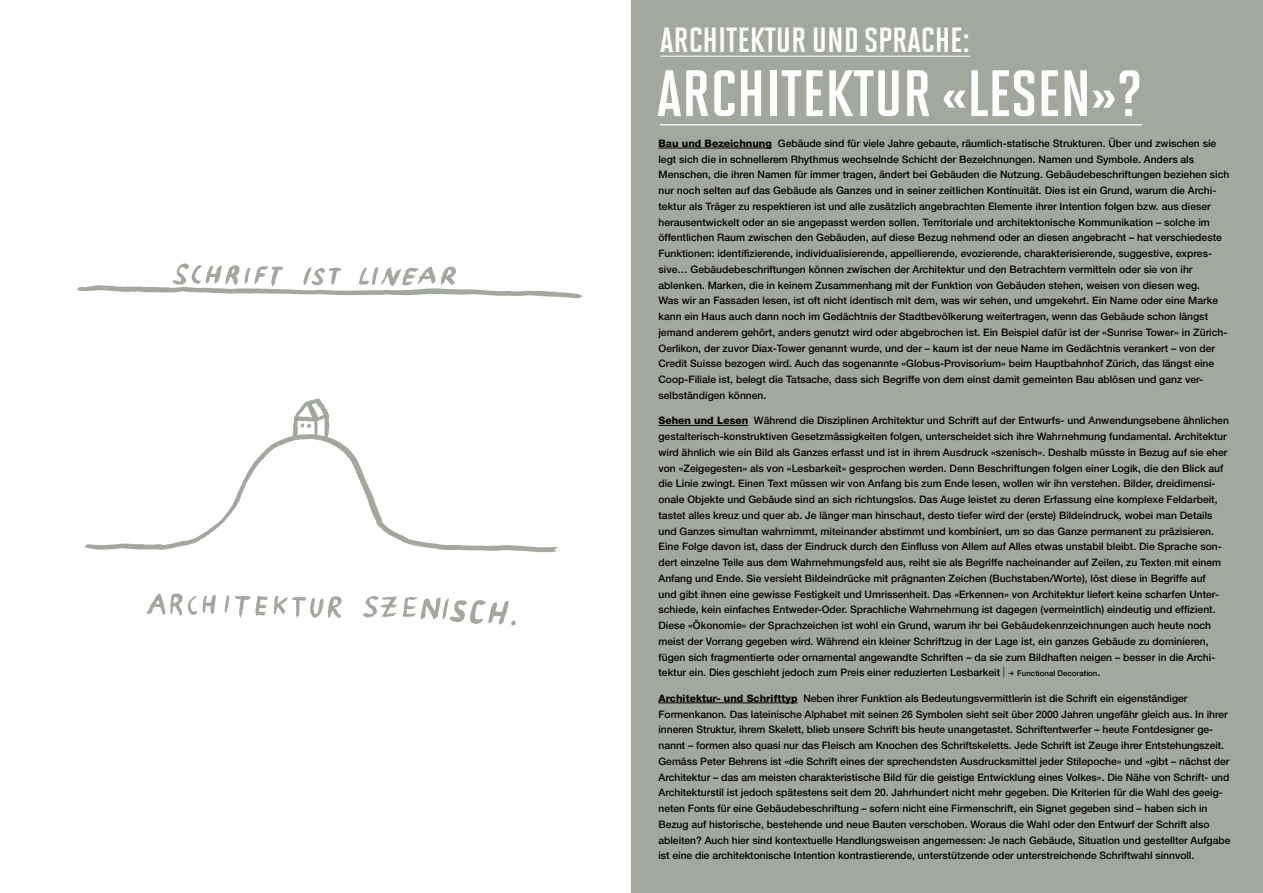
<style>
.page{position:relative;width:1263px;height:893px;background:#fff}
.page>*{position:absolute;margin:0;border:0;box-sizing:border-box;transform-origin:0 0}
.t1{font:700 65.4px "Solano Gothic MVB Std";color:#fff}
.t2{font:700 34.88px "Solano Gothic MVB Std";color:#fff}
.t3{font:500 10.35px/15.8px "Helvetica Neue";color:#000}
.s1{font-weight:800}
.s2{font-weight:300}
.s3{font-size:7.88px}
</style>
<div class="page">
<div style="left:631px;top:0;width:632px;height:893px;background:#a3a89f"></div>
<hr style="left:660px;top:56px;width:310px;height:1px;background:#fff">
<hr style="left:660px;top:124px;width:482px;height:1px;background:#fff">
<hr style="left:658px;top:148px;width:114px;height:1px;background:#000">
<hr style="left:658px;top:425px;width:90px;height:1px;background:#000">
<hr style="left:658px;top:703px;width:140px;height:1px;background:#000">
<img style="left:77px;top:263px;width:506px;height:363px">
<h2 class="t2" style="left:660px;top:20px;width:311px">ARCHITEKTUR UND SPRACHE:</h2>
<h1 class="t1" style="left:657px;top:57px;width:487px">ARCHITEKTUR «LESEN»?</h1>
<p class="t3" style="left:658px;top:135px;width:572px"><span class="s1">Bau und Bezeichnung</span> Gebäude sind für viele Jahre gebaute, räumlich-statische Strukturen. Über und zwischen sie legt sich die in schnellerem Rhythmus wechselnde Schicht der Bezeichnungen. Namen und Symbole. Anders als Menschen, die ihren Namen für immer tragen, ändert bei Gebäuden die Nutzung. Gebäudebeschriftungen beziehen sich nur noch selten auf das Gebäude als Ganzes und in seiner zeitlichen Kontinuität. Dies ist ein Grund, warum die Archi&shy;tektur als Träger zu respektieren ist und alle zusätzlich angebrachten Elemente ihrer Intention folgen bzw. aus dieser herausentwickelt oder an sie angepasst werden sollen. Territoriale und architektonische Kommunikation – solche im öffentlichen Raum zwischen den Gebäuden, auf diese Bezug nehmend oder an diesen angebracht – hat verschiedeste Funktionen: identifizierende, individualisierende, appellierende, evozierende, charakterisierende, suggestive, expres&shy;sive… Gebäudebeschriftungen können zwischen der Architektur und den Betrachtern vermitteln oder sie von ihr ablenken. Marken, die in keinem Zusammenhang mit der Funktion von Gebäuden stehen, weisen von diesen weg.<br>Was wir an Fassaden lesen, ist oft nicht identisch mit dem, was wir sehen, und umgekehrt. Ein Name oder eine Marke kann ein Haus auch dann noch im Gedächtnis der Stadtbevölkerung weitertragen, wenn das Gebäude schon längst jemand anderem gehört, anders genutzt wird oder abgebrochen ist. Ein Beispiel dafür ist der «Sunrise Tower» in Zürich-Oerlikon, der zuvor Diax-Tower genannt wurde, und der – kaum ist der neue Name im Gedächtnis verankert – von der Credit Suisse bezogen wird. Auch das sogenannte «Globus-Provisorium» beim Hauptbahnhof Zürich, das längst eine Coop-Filiale ist, belegt die Tatsache, dass sich Begriffe von dem einst damit gemeinten Bau ablösen und ganz ver&shy;selbständigen können.</p>
<p class="t3" style="left:658px;top:413px;width:572px"><span class="s1">Sehen und Lesen</span> Während die Disziplinen Architektur und Schrift auf der Entwurfs- und Anwendungsebene ähnlichen gestalterisch-konstruktiven Gesetzmässigkeiten folgen, unterscheidet sich ihre Wahrnehmung fundamental. Architektur wird ähnlich wie ein Bild als Ganzes erfasst und ist in ihrem Ausdruck «szenisch». Deshalb müsste in Bezug auf sie eher von «Zeigegesten» als von «Lesbarkeit» gesprochen werden. Denn Beschriftungen folgen einer Logik, die den Blick auf die Linie zwingt. Einen Text müssen wir von Anfang bis zum Ende lesen, wollen wir ihn verstehen. Bilder, dreidimensi&shy;onale Objekte und Gebäude sind an sich richtungslos. Das Auge leistet zu deren Erfassung eine komplexe Feldarbeit, tastet alles kreuz und quer ab. Je länger man hinschaut, desto tiefer wird der (erste) Bildeindruck, wobei man Details und Ganzes simultan wahrnimmt, miteinander abstimmt und kombiniert, um so das Ganze permanent zu präzisieren.<br>Eine Folge davon ist, dass der Eindruck durch den Einfluss von Allem auf Alles etwas unstabil bleibt. Die Sprache son&shy;dert einzelne Teile aus dem Wahrnehmungsfeld aus, reiht sie als Begriffe nacheinander auf Zeilen, zu Texten mit einem Anfang und Ende. Sie versieht Bildeindrücke mit prägnanten Zeichen (Buchstaben/Worte), löst diese in Begriffe auf<br>und gibt ihnen eine gewisse Festigkeit und Umrissenheit. Das «Erkennen» von Architektur liefert keine scharfen Unter&shy;schiede, kein einfaches Entweder-Oder. Sprachliche Wahrnehmung ist dagegen (vermeintlich) eindeutig und effizient.<br>Diese «Ökonomie» der Sprachzeichen ist wohl ein Grund, warum ihr bei Gebäudekennzeichnungen auch heute noch meist der Vorrang gegeben wird. Während ein kleiner Schriftzug in der Lage ist, ein ganzes Gebäude zu dominieren, fügen sich fragmentierte oder ornamental angewandte Schriften – da sie zum Bildhaften neigen – besser in die Archi&shy;tektur ein. Dies geschieht jedoch zum Preis einer reduzierten Lesbarkeit <span class="s2">|</span> <span class="s3">Functional Decoration</span>.</p>
<p class="t3" style="left:658px;top:690px;width:573px"><span class="s1">Architektur- und Schrifttyp</span> Neben ihrer Funktion als Bedeutungsvermittlerin ist die Schrift ein eigenständiger Formenkanon. Das lateinische Alphabet mit seinen 26 Symbolen sieht seit über 2000 Jahren ungefähr gleich aus. In ihrer inneren Struktur, ihrem Skelett, blieb unsere Schrift bis heute unangetastet. Schriftentwerfer – heute Fontdesigner ge&shy;nannt – formen also quasi nur das Fleisch am Knochen des Schriftskeletts. Jede Schrift ist Zeuge ihrer Entstehungszeit.<br>Gemäss Peter Behrens ist «die Schrift eines der sprechendsten Ausdrucksmittel jeder Stilepoche» und «gibt – nächst der Architektur – das am meisten charakteristische Bild für die geistige Entwicklung eines Volkes». Die Nähe von Schrift- und Architekturstil ist jedoch spätestens seit dem 20. Jahrhundert nicht mehr gegeben. Die Kriterien für die Wahl des geeig&shy;neten Fonts für eine Gebäudebeschriftung – sofern nicht eine Firmenschrift, ein Signet gegeben sind – haben sich in Bezug auf historische, bestehende und neue Bauten verschoben. Woraus die Wahl oder den Entwurf der Schrift also ableiten? Auch hier sind kontextuelle Handlungsweisen angemessen: Je nach Gebäude, Situation und gestellter Aufgabe ist eine die architektonische Intention kontrastierende, unterstützende oder unterstreichende Schriftwahl sinnvoll.</p>
</div>
